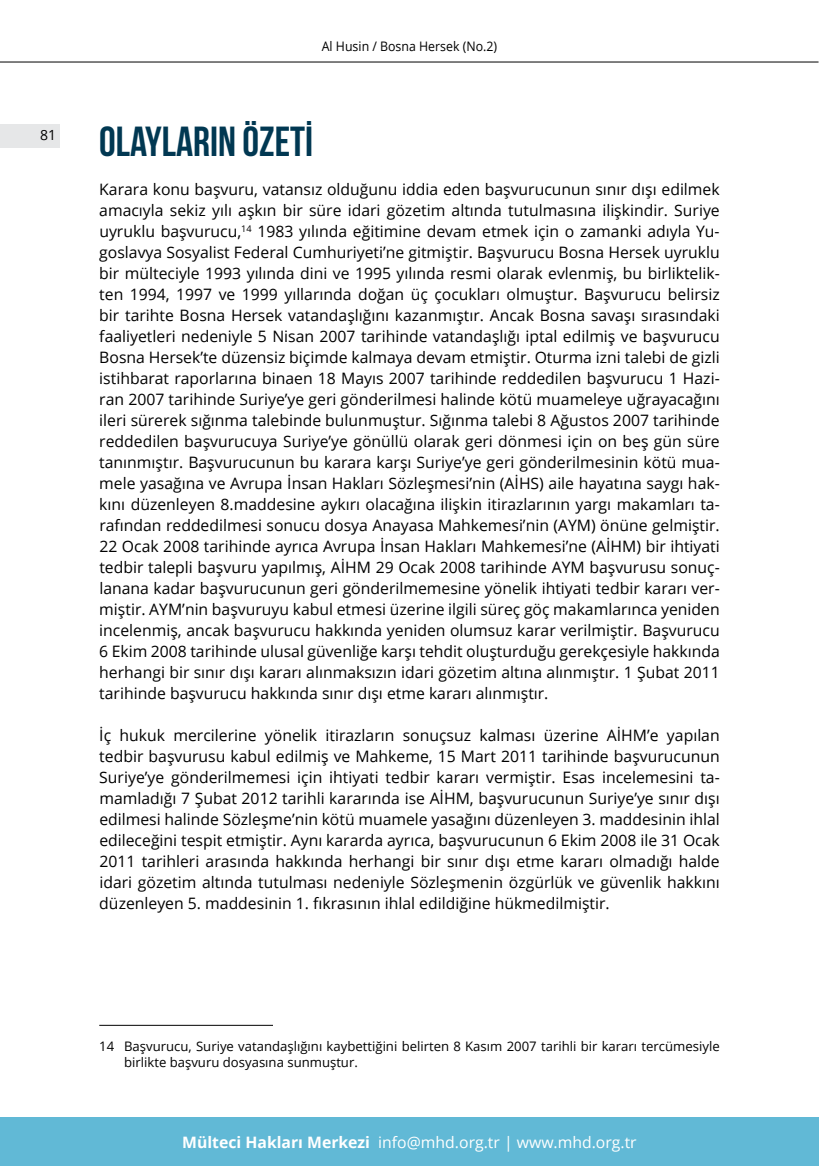
<style>
.page{position:relative;width:819px;height:1166px;background:#fff}
.page>*{position:absolute;margin:0;border:0;box-sizing:border-box;transform-origin:0 0}
.t1{font:42px "Bebas Neue";color:#013852}
.t2{font:15.75px/21px "Open Sans";color:#000;text-align:justify}
.t3{font:15.75px "Open Sans";color:#fff}
.t4{font:14px "Open Sans";color:#000}
.t5{font:13.12px/15.8px "Open Sans";color:#000}
.t6{font:13.12px "Open Sans";color:#000;scale:.94 1}
.s1{font-weight:700}
</style>
<div class="page">
<hr style="left:0;top:62px;width:818px;height:1px;background:#000">
<div style="left:0;top:124px;width:60px;height:23px;background:#e6e7e8"></div>
<div style="left:0;top:1117px;width:818px;height:49px;background:#61b9d6"></div>
<hr style="left:99px;top:1025px;width:174px;height:1px;background:#000">
<p class="t4" style="left:40px;top:126px;width:18px">81</p>
<p class="t6" style="left:322px;top:38px;width:188px">Al Husin / Bosna Hersek (No.2)</p>
<h1 class="t1" style="left:99px;top:118px;width:215px">OLAYLARIN ÖZETİ</h1>
<p class="t2" style="left:99px;top:179px;width:622px">Karara konu başvuru, vatansız olduğunu iddia eden başvurucunun sınır dışı edilmek amacıyla sekiz yılı aşkın bir süre idari gözetim altında tutulmasına ilişkindir. Suriye uyruklu başvurucu,<sup>14</sup> 1983 yılında eğitimine devam etmek için o zamanki adıyla Yu&shy;goslavya Sosyalist Federal Cumhuriyeti’ne gitmiştir. Başvurucu Bosna Hersek uyruklu bir mülteciyle 1993 yılında dini ve 1995 yılında resmi olarak evlenmiş, bu birliktelik&shy;ten 1994, 1997 ve 1999 yıllarında doğan üç çocukları olmuştur. Başvurucu belirsiz bir tarihte Bosna Hersek vatandaşlığını kazanmıştır. Ancak Bosna savaşı sırasındaki faaliyetleri nedeniyle 5 Nisan 2007 tarihinde vatandaşlığı iptal edilmiş ve başvurucu Bosna Hersek’te düzensiz biçimde kalmaya devam etmiştir. Oturma izni talebi de gizli istihbarat raporlarına binaen 18 Mayıs 2007 tarihinde reddedilen başvurucu 1 Hazi&shy;ran 2007 tarihinde Suriye’ye geri gönderilmesi halinde kötü muameleye uğrayacağını ileri sürerek sığınma talebinde bulunmuştur. Sığınma talebi 8 Ağustos 2007 tarihinde reddedilen başvurucuya Suriye’ye gönüllü olarak geri dönmesi için on beş gün süre tanınmıştır. Başvurucunun bu karara karşı Suriye’ye geri gönderilmesinin kötü mua&shy;mele yasağına ve Avrupa İnsan Hakları Sözleşmesi’nin (AİHS) aile hayatına saygı hak&shy;kını düzenleyen 8.maddesine aykırı olacağına ilişkin itirazlarının yargı makamları ta&shy;rafından reddedilmesi sonucu dosya Anayasa Mahkemesi’nin (AYM) önüne gelmiştir.<br>22 Ocak 2008 tarihinde ayrıca Avrupa İnsan Hakları Mahkemesi’ne (AİHM) bir ihtiyati tedbir talepli başvuru yapılmış, AİHM 29 Ocak 2008 tarihinde AYM başvurusu sonuç&shy;lanana kadar başvurucunun geri gönderilmemesine yönelik ihtiyati tedbir kararı ver&shy;miştir. AYM’nin başvuruyu kabul etmesi üzerine ilgili süreç göç makamlarınca yeniden incelenmiş, ancak başvurucu hakkında yeniden olumsuz karar verilmiştir. Başvurucu 6 Ekim 2008 tarihinde ulusal güvenliğe karşı tehdit oluşturduğu gerekçesiyle hakkında herhangi bir sınır dışı kararı alınmaksızın idari gözetim altına alınmıştır. 1 Şubat 2011 tarihinde başvurucu hakkında sınır dışı etme kararı alınmıştır.</p>
<p class="t2" style="left:99px;top:725px;width:622px">İç hukuk mercilerine yönelik itirazların sonuçsuz kalması üzerine AİHM’e yapılan tedbir başvurusu kabul edilmiş ve Mahkeme, 15 Mart 2011 tarihinde başvurucunun Suriye’ye gönderilmemesi için ihtiyati tedbir kararı vermiştir. Esas incelemesini ta&shy;mamladığı 7 Şubat 2012 tarihli kararında ise AİHM, başvurucunun Suriye’ye sınır dışı edilmesi halinde Sözleşme’nin kötü muamele yasağını düzenleyen 3. maddesinin ihlal edileceğini tespit etmiştir. Aynı kararda ayrıca, başvurucunun 6 Ekim 2008 ile 31 Ocak 2011 tarihleri arasında hakkında herhangi bir sınır dışı etme kararı olmadığı halde idari gözetim altında tutulması nedeniyle Sözleşmenin özgürlük ve güvenlik hakkını düzenleyen 5. maddesinin 1. fıkrasının ihlal edildiğine hükmedilmiştir.</p>
<p class="t5" style="left:124px;top:1038px;width:597px;text-indent:-25px">14 Başvurucu, Suriye vatandaşlığını kaybettiğini belirten 8 Kasım 2007 tarihli bir kararı tercümesiyle birlikte başvuru dosyasına sunmuştur.</p>
<p class="t3" style="left:182px;top:1131px;width:456px"><span class="s1">Mülteci Hakları Merkezi</span> info@mhd.org.tr | www.mhd.org.tr</p>
</div>
